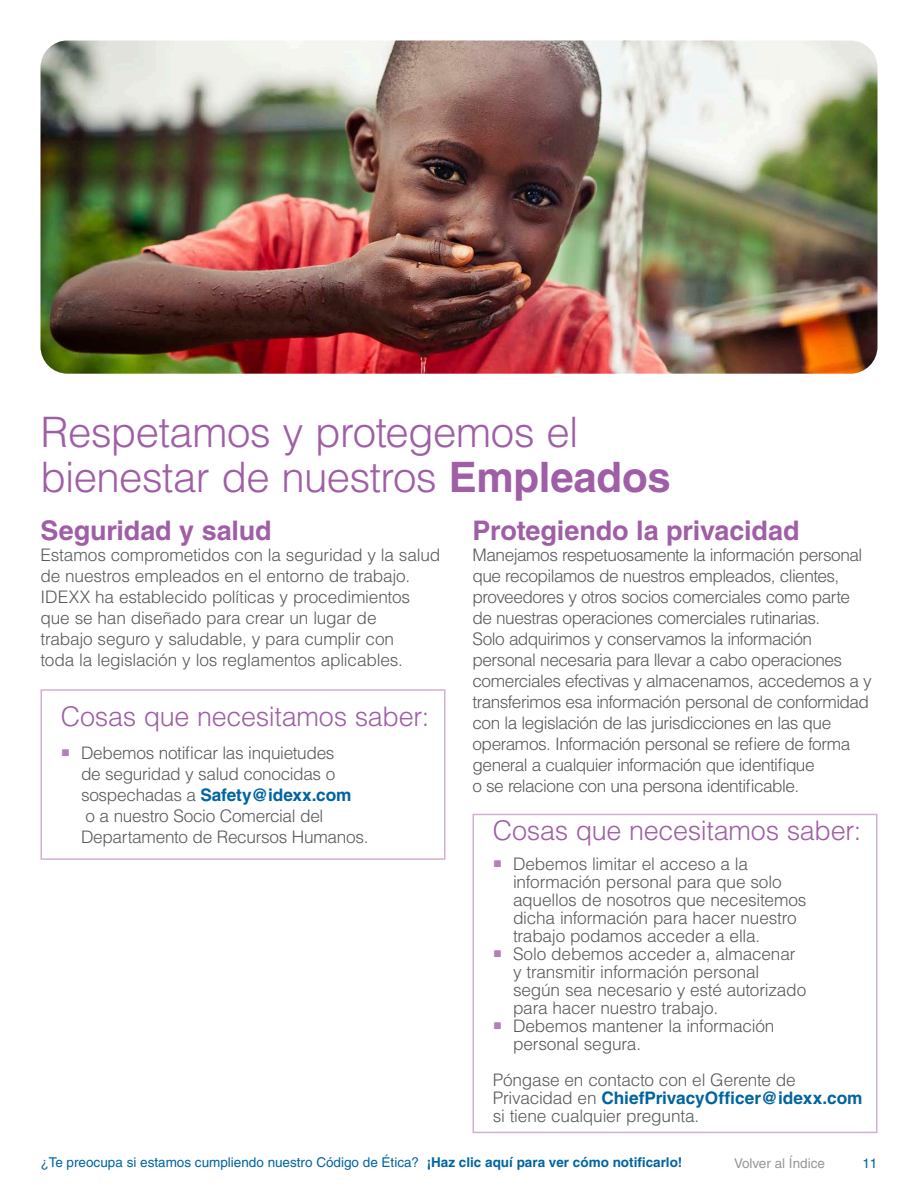
<style>
.page{position:relative;width:918px;height:1188px;background:#fff}
.page>*{position:absolute;margin:0;border:0;box-sizing:border-box;transform-origin:0 0}
.Subsubhead{font:300 42px/45px "Helvetica";letter-spacing:-.015em;color:#9f5ea6}
.BulletedList_-_Head{font:300 27px "Helvetica";letter-spacing:-.01em;color:#9f5ea6}
.Subsubhead_2{font:700 27px "Helvetica";letter-spacing:-.005em;color:#9f5ea6}
.Body_Copy{font:300 17.25px/21px "Helvetica";letter-spacing:-.02em;color:#57595b}
.Body_Copy-Indented{font:300 17.25px/18px "Helvetica";letter-spacing:-.01em;color:#57595b}
.t1{font:13.5px "Helvetica";color:#0064a0}
.t2{font:13.5px "Helvetica";color:#95979a}
.s1{font-weight:700}
.s2{font-weight:700;color:#0064a0}
</style>
<div class="page">
<div style="left:40px;top:689px;width:406px;height:171px;border:2px solid #d1b0d2"></div>
<div style="left:472px;top:814px;width:406px;height:319px;border:2px solid #d1b0d2"></div>
<img style="left:40px;top:40px;width:838px;height:334px">
<p class="Subsubhead" style="left:40px;top:409px;width:632px">Respetamos y protegemos el bienestar de nuestros <span class="s1">Empleados</span></p>
<p class="Subsubhead_2" style="left:40px;top:514px;width:233px">Seguridad y salud</p>
<p class="Body_Copy" style="left:40px;top:543px;width:401px">Estamos comprometidos con la seguridad y la salud de nuestros empleados en el entorno de trabajo.<br>IDEXX ha establecido políticas y procedimientos que se han diseñado para crear un lugar de<br>trabajo seguro y saludable, y para cumplir con<br>toda la legislación y los reglamentos aplicables.</p>
<p class="BulletedList_-_Head" style="left:61px;top:699px;width:370px">Cosas que necesitamos saber:</p>
<p class="Body_Copy" style="left:81px;top:741px;width:286px">Debemos notificar las inquietudes<br>de seguridad y salud conocidas o sospechadas a <span class="s2">Safety@idexx.com </span>o a nuestro Socio Comercial del Departamento de Recursos Humanos.</p>
<p class="Subsubhead_2" style="left:472px;top:514px;width:329px">Protegiendo la privacidad</p>
<p class="Body_Copy" style="left:472px;top:543px;width:401px">Manejamos respetuosamente la información personal que recopilamos de nuestros empleados, clientes, proveedores y otros socios comerciales como parte de nuestras operaciones comerciales rutinarias.<br>Solo adquirimos y conservamos la información personal necesaria para llevar a cabo operaciones comerciales efectivas y almacenamos, accedemos a y transferimos esa información personal de conformidad con la legislación de las jurisdicciones en las que operamos. Información personal se refiere de forma general a cualquier información que identifique<br>o se relacione con una persona identificable.</p>
<p class="BulletedList_-_Head" style="left:493px;top:813px;width:370px">Cosas que necesitamos saber:</p>
<p class="Body_Copy" style="left:513px;top:854px;width:295px;line-height:18px">Debemos limitar el acceso a la información personal para que solo aquellos de nosotros que necesitemos dicha información para hacer nuestro trabajo podamos acceder a ella.</p>
<p class="Body_Copy" style="left:513px;top:944px;width:295px;line-height:18px">Solo debemos acceder a, almacenar y transmitir información personal según sea necesario y esté autorizado para hacer nuestro trabajo.</p>
<p class="Body_Copy" style="left:513px;top:1016px;width:263px;line-height:18px">Debemos mantener la información personal segura.</p>
<p class="Body_Copy-Indented" style="left:493px;top:1070px;width:371px">Póngase en contacto con el Gerente de<br>Privacidad en <span class="s2">ChiefPrivacyOfficer@idexx.com </span>si tiene cualquier pregunta.</p>
<p class="t1" style="left:40px;top:1154px;width:643px">¿Te preocupa si estamos cumpliendo nuestro Código de Ética? <span class="s1">¡Haz clic aquí para ver cómo notificarlo!</span></p>
<p class="t2" style="left:734px;top:1155px;width:92px">Volver al Índice</p>
<p class="t1" style="left:862px;top:1155px;width:17px">11</p>
</div>
